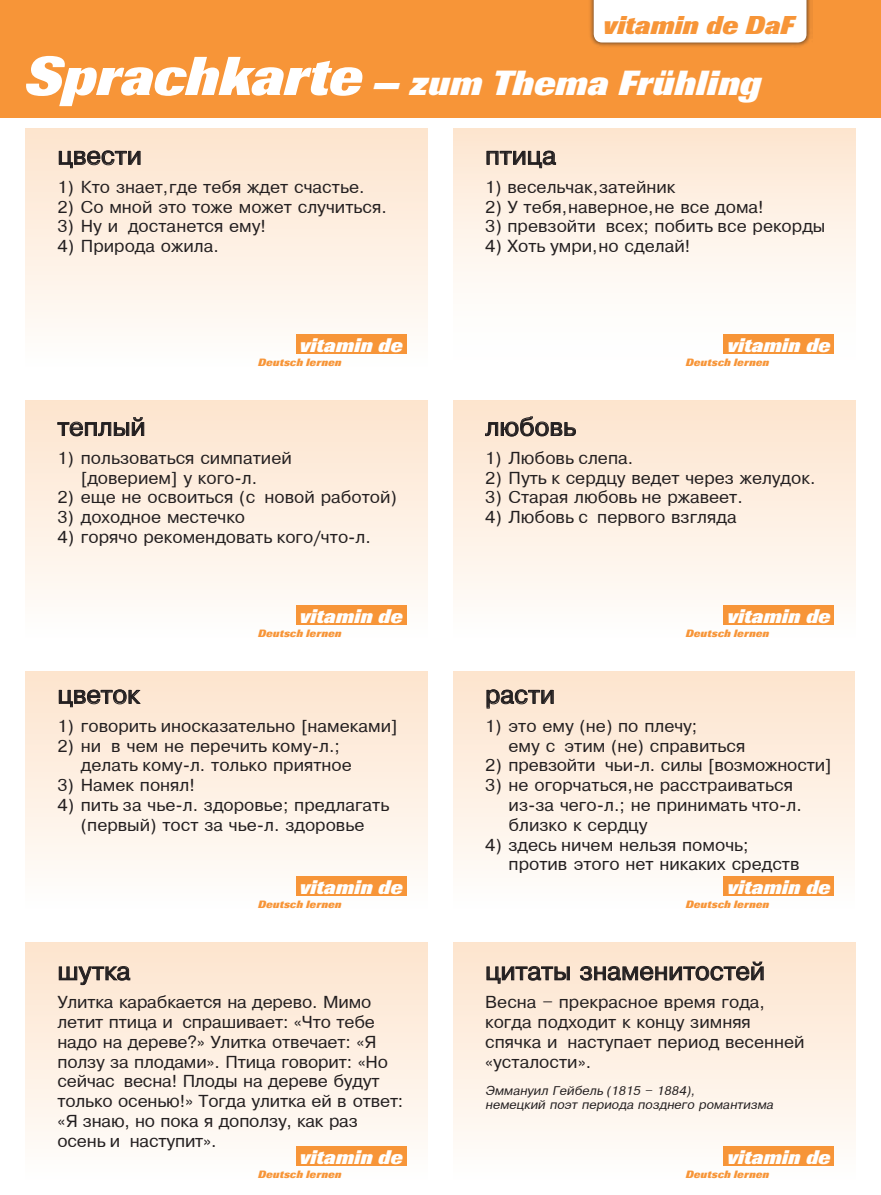
<style>
.page{position:relative;width:881px;height:1195px;background:#fff}
.page>*{position:absolute;margin:0;border:0;box-sizing:border-box;transform-origin:0 0}
.t1{font:italic 800 34.5px "Imago";letter-spacing:.005em;color:#fff}
.t2{font:italic 800 25.5px "Imago";letter-spacing:.005em;color:#f79538}
.t3{font:24px "Pragmatica";letter-spacing:-.005em;color:#231f20}
.t4{font:italic 800 19.5px "Imago";letter-spacing:.005em;color:#fff}
.t5{font:16.5px/19.8px "Pragmatica";color:#231f20}
.t6{font:italic 12px/14.4px "Pragmatica";color:#231f20}
.t7{font:italic 800 10.5px "Imago";letter-spacing:.02em;color:#f79538}
.s1{font-size:54px}
</style>
<div class="page">
<div style="left:453px;top:129px;width:402px;height:238px;background:linear-gradient(to bottom,#fde7d3,#feffff)"></div>
<div style="left:26px;top:129px;width:401px;height:238px;background:linear-gradient(to bottom,#fde4cd,#fefdfc)"></div>
<div style="left:26px;top:400px;width:401px;height:238px;background:linear-gradient(to bottom,#fde4cd,#fefdfc)"></div>
<div style="left:453px;top:400px;width:402px;height:238px;background:linear-gradient(to bottom,#fde4cd,#fefdfc)"></div>
<div style="left:26px;top:671px;width:401px;height:238px;background:linear-gradient(to bottom,#fde4cd,#fefdfc)"></div>
<div style="left:453px;top:671px;width:401px;height:238px;background:linear-gradient(to bottom,#fde4cd,#fefdfc)"></div>
<div style="left:26px;top:942px;width:401px;height:238px;background:linear-gradient(to bottom,#fde4cd,#fefdfc)"></div>
<div style="left:453px;top:942px;width:402px;height:238px;background:linear-gradient(to bottom,#fde4cd,#fefdfc)"></div>
<div style="left:0;top:0;width:880px;height:117px;background:#f79538"></div>
<div style="left:587px;top:0;width:224px;height:48px;background:#231f20;opacity:.7"></div>
<div style="left:593px;top:0;width:213px;height:43px;background:#fff"></div>
<div style="left:296px;top:335px;width:110px;height:19px;background:#f79538"></div>
<div style="left:723px;top:335px;width:110px;height:19px;background:#f79538"></div>
<div style="left:296px;top:606px;width:110px;height:19px;background:#f79538"></div>
<div style="left:723px;top:606px;width:110px;height:19px;background:#f79538"></div>
<div style="left:296px;top:877px;width:110px;height:19px;background:#f79538"></div>
<div style="left:723px;top:877px;width:110px;height:19px;background:#f79538"></div>
<div style="left:296px;top:1146px;width:110px;height:19px;background:#f79538"></div>
<div style="left:723px;top:1146px;width:110px;height:19px;background:#f79538"></div>
<svg style="left:58px;top:128px;width:83px;height:41px;background:#dfcbb9"></svg>
<svg style="left:486px;top:150px;width:70px;height:19px"></svg>
<svg style="left:57px;top:410px;width:88px;height:29px;background:#d4c1b0"></svg>
<svg style="left:484px;top:416px;width:92px;height:21px;background:#c4b3a4"></svg>
<svg style="left:58px;top:689px;width:84px;height:19px;background:#bfafa1"></svg>
<svg style="left:486px;top:671px;width:68px;height:38px;background:#ddc9b7"></svg>
<svg style="left:58px;top:965px;width:73px;height:22px;background:#c8b7a8"></svg>
<svg style="left:486px;top:965px;width:84px;height:19px;background:#c0afa1"></svg>
<svg style="left:579px;top:942px;width:184px;height:41px;background:#e0cbb9"></svg>
<h2 class="t2" style="left:602px;top:11px;width:192px">vitamin de DaF</h2>
<h1 class="t1" style="left:26px;top:63px;width:736px"><span class="s1">Sprachkarte</span> — zum Thema Frühling</h1>
<h3 class="t3" style="left:57px;top:142px;width:86px">цвести</h3>
<p class="t5" style="left:57px;top:177px;width:308px">1) Кто знает,где тебя ждет счастье.</p>
<p class="t5" style="left:57px;top:197px;width:331px">2) Со мной это тоже может случиться.</p>
<p class="t5" style="left:57px;top:216px;width:210px">3) Ну и достанется ему!</p>
<p class="t5" style="left:57px;top:236px;width:163px">4) Природа ожила.</p>
<p class="t4" style="left:299px;top:334px;width:105px">vitamin de</p>
<p class="t7" style="left:258px;top:356px;width:85px">Deutsch lernen</p>
<h3 class="t3" style="left:57px;top:413px;width:90px">теплый</h3>
<p class="t5" style="left:81px;top:448px;width:212px;text-indent:-23px">1) пользоваться симпатией [доверием] у кого-л.</p>
<p class="t5" style="left:57px;top:488px;width:341px">2) еще не освоиться (с новой работой)</p>
<p class="t5" style="left:57px;top:507px;width:189px">3) доходное местечко</p>
<p class="t5" style="left:57px;top:527px;width:315px">4) горячо рекомендовать кого/что-л.</p>
<p class="t4" style="left:299px;top:605px;width:105px">vitamin de</p>
<p class="t7" style="left:258px;top:627px;width:85px">Deutsch lernen</p>
<h3 class="t3" style="left:57px;top:681px;width:84px">цветок</h3>
<p class="t5" style="left:57px;top:716px;width:341px">1) говорить иносказательно [намеками]</p>
<p class="t5" style="left:81px;top:736px;width:272px;text-indent:-23px">2) ни в чем не перечить кому-л.; делать кому-л. только приятное</p>
<p class="t5" style="left:57px;top:775px;width:139px">3) Намек понял!</p>
<p class="t5" style="left:57px;top:795px;width:333px;text-align:center">4) пить за чье-л. здоровье; предлагать (первый) тост за чье-л. здоровье</p>
<p class="t4" style="left:299px;top:875px;width:105px">vitamin de</p>
<p class="t7" style="left:258px;top:898px;width:85px">Deutsch lernen</p>
<h3 class="t3" style="left:57px;top:958px;width:75px">шутка</h3>
<p class="t5" style="left:57px;top:992px;width:347px">Улитка карабкается на дерево. Мимо летит птица и спрашивает: «Что тебе надо на дереве?» Улитка отвечает: «Я ползу за плодами». Птица говорит: «Но сейчас весна! Плоды на дереве будут только осенью!» Тогда улитка ей в ответ: «Я знаю, но пока я доползу, как раз осень и наступит».</p>
<p class="t4" style="left:299px;top:1145px;width:105px">vitamin de</p>
<p class="t7" style="left:258px;top:1168px;width:85px">Deutsch lernen</p>
<h3 class="t3" style="left:485px;top:142px;width:73px">птица</h3>
<p class="t5" style="left:485px;top:177px;width:192px">1) весельчак,затейник</p>
<p class="t5" style="left:485px;top:197px;width:280px">2) У тебя,наверное,не все дома!</p>
<p class="t5" style="left:485px;top:216px;width:341px">3) превзойти всех; побить все рекорды</p>
<p class="t5" style="left:485px;top:236px;width:206px">4) Хоть умри,но сделай!</p>
<p class="t4" style="left:726px;top:334px;width:105px">vitamin de</p>
<p class="t7" style="left:685px;top:356px;width:85px">Deutsch lernen</p>
<h3 class="t3" style="left:485px;top:413px;width:92px">любовь</h3>
<p class="t5" style="left:485px;top:448px;width:149px">1) Любовь слепа.</p>
<p class="t5" style="left:485px;top:468px;width:331px">2) Путь к сердцу ведет через желудок.</p>
<p class="t5" style="left:485px;top:488px;width:259px">3) Старая любовь не ржавеет.</p>
<p class="t5" style="left:485px;top:507px;width:253px">4) Любовь с первого взгляда</p>
<p class="t4" style="left:726px;top:605px;width:105px">vitamin de</p>
<p class="t7" style="left:685px;top:627px;width:85px">Deutsch lernen</p>
<h3 class="t3" style="left:485px;top:681px;width:71px">расти</h3>
<p class="t5" style="left:508px;top:716px;width:238px;text-indent:-23px">1) это ему (не) по плечу;<br>ему с этим (не) справиться</p>
<p class="t5" style="left:485px;top:755px;width:347px">2) превзойти чьи-л. силы [возможности]</p>
<p class="t5" style="left:508px;top:775px;width:294px;text-indent:-23px">3) не огорчаться,не расстраиваться из-за чего-л.; не принимать что-л. близко к сердцу</p>
<p class="t5" style="left:508px;top:835px;width:292px;text-indent:-23px">4) здесь ничем нельзя помочь; против этого нет никаких средств</p>
<p class="t4" style="left:726px;top:875px;width:105px">vitamin de</p>
<p class="t7" style="left:685px;top:898px;width:85px">Deutsch lernen</p>
<h3 class="t3" style="left:485px;top:958px;width:281px">цитаты знаменитостей</h3>
<p class="t5" style="left:485px;top:992px;width:321px">Весна – прекрасное время года, когда подходит к концу зимняя спячка и наступает период весенней «усталости».</p>
<p class="t6" style="left:485px;top:1083px;width:292px">Эммануил Гейбель (1815 – 1884),<br>немецкий поэт периода позднего романтизма</p>
<p class="t4" style="left:726px;top:1145px;width:105px">vitamin de</p>
<p class="t7" style="left:685px;top:1168px;width:85px">Deutsch lernen</p>
</div>
